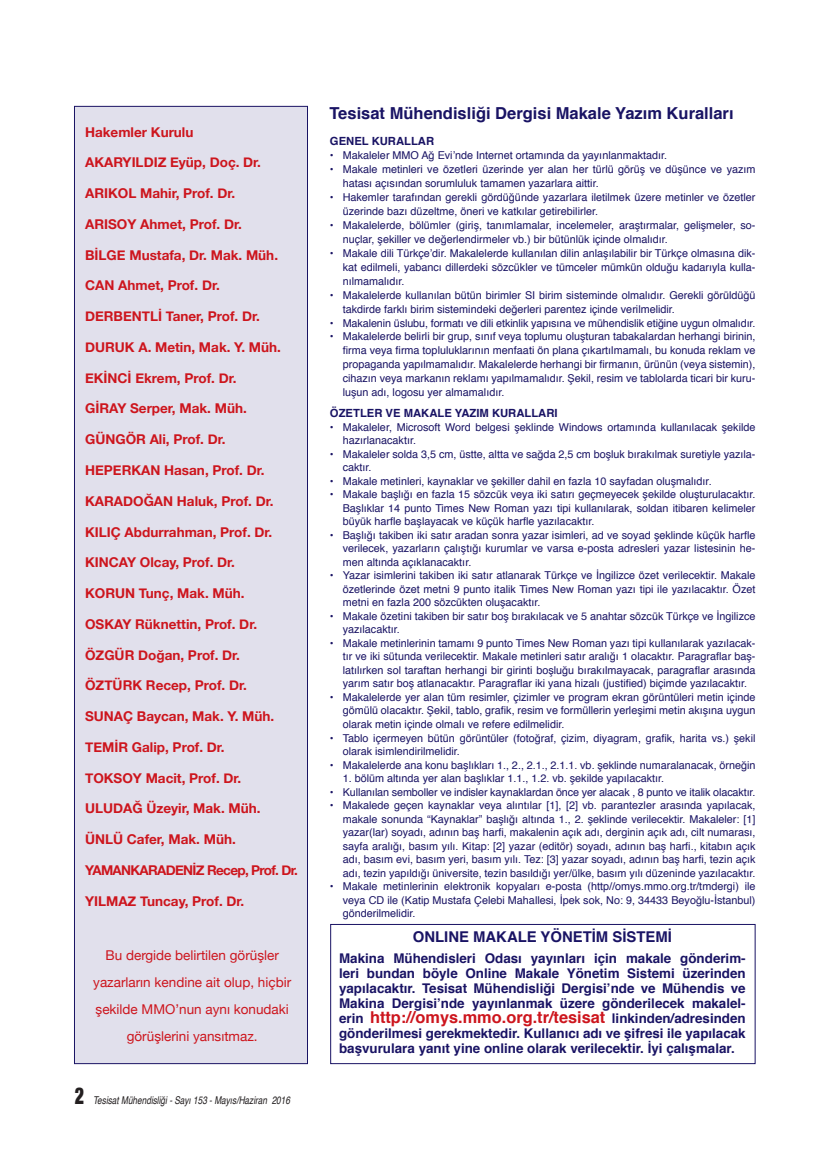
<style>
.page{position:relative;width:830px;height:1170px;background:#fff}
.page>*{position:absolute;margin:0;border:0;box-sizing:border-box;transform-origin:0 0}
.t1{font:700 16.5px "Helvetica";color:#191364}
.t2{font:700 16.35px "Helvetica";color:#cd151d}
.t3{font:700 14.85px "Helvetica";color:#191364}
.t4{font:700 13.5px "Helvetica Neue";color:#cd151d}
.t5{font:13.5px/27px "Helvetica Neue";color:#cd151d;text-align:center}
.t6{font:700 13.5px "Helvetica Neue";letter-spacing:-.05em;color:#cd151d}
.t7{font:700 13.35px/15px "Helvetica";color:#191364;text-align:justify}
.t8{font:700 11.25px "Helvetica";color:#191364}
.t9{font:10.8px/13.5px "Helvetica";color:#191364;text-align:justify}
.t10{font:italic 10.8px "Helvetica";color:#231f20;scale:.77 1}
.s1{font-family:"Helvetica Neue";font-weight:900;font-style:normal;font-stretch:condensed;font-size:23.4px}
.s2{font-size:13.35px;color:#191364}
</style>
<div class="page">
<div style="left:330px;top:924px;width:425px;height:139px;border:1px solid #191364"></div>
<div style="left:74px;top:106px;width:234px;height:957px;background:#e1e0ec;border:1px solid #191364"></div>
<p class="t4" style="left:85px;top:121px;width:110px">Hakemler Kurulu</p>
<p class="t4" style="left:85px;top:152px;width:177px">AKARYILDIZ Eyüp, Doç. Dr.</p>
<p class="t4" style="left:85px;top:183px;width:152px">ARIKOL Mahir, Prof. Dr.</p>
<p class="t4" style="left:85px;top:213px;width:158px">ARISOY Ahmet, Prof. Dr.</p>
<p class="t4" style="left:85px;top:244px;width:194px">BİLGE Mustafa, Dr. Mak. Müh.</p>
<p class="t4" style="left:85px;top:275px;width:136px">CAN Ahmet, Prof. Dr.</p>
<p class="t4" style="left:85px;top:306px;width:176px">DERBENTLİ Taner, Prof. Dr.</p>
<p class="t4" style="left:85px;top:336px;width:197px">DURUK A. Metin, Mak. Y. Müh.</p>
<p class="t4" style="left:85px;top:367px;width:153px">EKİNCİ Ekrem, Prof. Dr.</p>
<p class="t4" style="left:85px;top:398px;width:163px">GİRAY Serper, Mak. Müh.</p>
<p class="t4" style="left:85px;top:429px;width:142px">GÜNGÖR Ali, Prof. Dr.</p>
<p class="t4" style="left:85px;top:459px;width:181px">HEPERKAN Hasan, Prof. Dr.</p>
<p class="t4" style="left:85px;top:490px;width:190px">KARADOĞAN Haluk, Prof. Dr.</p>
<p class="t4" style="left:85px;top:521px;width:188px">KILIÇ Abdurrahman, Prof. Dr.</p>
<p class="t4" style="left:85px;top:552px;width:151px">KINCAY Olcay, Prof. Dr.</p>
<p class="t4" style="left:85px;top:582px;width:161px">KORUN Tunç, Mak. Müh.</p>
<p class="t4" style="left:85px;top:613px;width:173px">OSKAY Rüknettin, Prof. Dr.</p>
<p class="t4" style="left:85px;top:644px;width:156px">ÖZGÜR Doğan, Prof. Dr.</p>
<p class="t4" style="left:85px;top:675px;width:163px">ÖZTÜRK Recep, Prof. Dr.</p>
<p class="t4" style="left:85px;top:705px;width:190px">SUNAÇ Baycan, Mak. Y. Müh.</p>
<p class="t4" style="left:85px;top:736px;width:141px">TEMİR Galip, Prof. Dr.</p>
<p class="t4" style="left:85px;top:767px;width:158px">TOKSOY Macit, Prof. Dr.</p>
<p class="t4" style="left:85px;top:798px;width:177px">ULUDAĞ Üzeyir, Mak. Müh.</p>
<p class="t4" style="left:85px;top:828px;width:152px">ÜNLÜ Cafer, Mak. Müh.</p>
<p class="t6" style="left:85px;top:859px;width:214px">YAMANKARADENİZ Recep, Prof. Dr.</p>
<p class="t4" style="left:85px;top:890px;width:161px">YILMAZ Tuncay, Prof. Dr.</p>
<p class="t5" style="left:93px;top:942px;width:199px">Bu dergide belirtilen görüşler yazarların kendine ait olup, hiçbir şekilde MMO’nun aynı konudaki görüşlerini yansıtmaz.</p>
<p class="t10" style="left:75px;top:1092px;width:281px"><span class="s1">2</span> Tesisat Mühendisliği - Sayı 153 - Mayıs/Haziran 2016</p>
<p class="t1" style="left:329px;top:100px;width:405px">Tesisat Mühendisliği Dergisi Makale Yazım Kuralları</p>
<p class="t8" style="left:330px;top:132px;width:106px">GENEL KURALLAR</p>
<p class="t9" style="left:330px;top:149px;width:338px">• Makaleler MMO Ağ Evi’nde Internet ortamında da yayınlanmaktadır.</p>
<p class="t9" style="left:342px;top:162px;width:414px;line-height:14px;text-indent:-13px">• Makale metinleri ve özetleri üzerinde yer alan her türlü görüş ve düşünce ve yazım hatası açısından sorumluluk tamamen yazarlara aittir.</p>
<p class="t9" style="left:342px;top:190px;width:414px;line-height:14px;text-indent:-13px">• Hakemler tarafından gerekli gördüğünde yazarlara iletilmek üzere metinler ve özetler üzerinde bazı düzeltme, öneri ve katkılar getirebilirler.</p>
<p class="t9" style="left:342px;top:218px;width:414px;line-height:14px;text-indent:-13px">• Makalelerde, bölümler (giriş, tanımlamalar, incelemeler, araştırmalar, gelişmeler, so&shy;nuçlar, şekiller ve değerlendirmeler vb.) bir bütünlük içinde olmalıdır.</p>
<p class="t9" style="left:342px;top:246px;width:414px;line-height:14px;text-indent:-13px">• Makale dili Türkçe’dir. Makalelerde kullanılan dilin anlaşılabilir bir Türkçe olmasına dik&shy;kat edilmeli, yabancı dillerdeki sözcükler ve tümceler mümkün olduğu kadarıyla kulla&shy;nılmamalıdır.</p>
<p class="t9" style="left:342px;top:288px;width:414px;line-height:14px;text-indent:-13px">• Makalelerde kullanılan bütün birimler SI birim sisteminde olmalıdır. Gerekli görüldüğü takdirde farklı birim sistemindeki değerleri parentez içinde verilmelidir.</p>
<p class="t9" style="left:330px;top:316px;width:427px">• Makalenin üslubu, formatı ve dili etkinlik yapısına ve mühendislik etiğine uygun olmalıdır.</p>
<p class="t9" style="left:342px;top:330px;width:414px;line-height:14px;text-indent:-13px">• Makalelerde belirli bir grup, sınıf veya toplumu oluşturan tabakalardan herhangi birinin, firma veya firma topluluklarının menfaati ön plana çıkartılmamalı, bu konuda reklam ve propaganda yapılmamalıdır. Makalelerde herhangi bir firmanın, ürünün (veya sistemin), cihazın veya markanın reklamı yapılmamalıdır. Şekil, resim ve tablolarda ticari bir kuru&shy;luşun adı, logosu yer almamalıdır.</p>
<p class="t8" style="left:330px;top:404px;width:229px">ÖZETLER VE MAKALE YAZIM KURALLARI</p>
<p class="t9" style="left:342px;top:420px;width:414px;text-indent:-13px">• Makaleler, Microsoft Word belgesi şeklinde Windows ortamında kullanılacak şekilde hazırlanacaktır.</p>
<p class="t9" style="left:342px;top:447px;width:414px;text-indent:-13px">• Makaleler solda 3,5 cm, üstte, altta ve sağda 2,5 cm boşluk bırakılmak suretiyle yazıla&shy;caktır.</p>
<p class="t9" style="left:330px;top:474px;width:383px">• Makale metinleri, kaynaklar ve şekiller dahil en fazla 10 sayfadan oluşmalıdır.</p>
<p class="t9" style="left:342px;top:488px;width:414px;text-indent:-13px">• Makale başlığı en fazla 15 sözcük veya iki satırı geçmeyecek şekilde oluşturulacaktır.<br>Başlıklar 14 punto Times New Roman yazı tipi kullanılarak, soldan itibaren kelimeler büyük harfle başlayacak ve küçük harfle yazılacaktır.</p>
<p class="t9" style="left:342px;top:528px;width:414px;text-indent:-13px">• Başlığı takiben iki satır aradan sonra yazar isimleri, ad ve soyad şeklinde küçük harfle verilecek, yazarların çalıştığı kurumlar ve varsa e-posta adresleri yazar listesinin he&shy;men altında açıklanacaktır.</p>
<p class="t9" style="left:342px;top:569px;width:414px;text-indent:-13px">• Yazar isimlerini takiben iki satır atlanarak Türkçe ve İngilizce özet verilecektir. Makale özetlerinde özet metni 9 punto italik Times New Roman yazı tipi ile yazılacaktır. Özet metni en fazla 200 sözcükten oluşacaktır.</p>
<p class="t9" style="left:342px;top:609px;width:414px;text-indent:-13px">• Makale özetini takiben bir satır boş bırakılacak ve 5 anahtar sözcük Türkçe ve İngilizce yazılacaktır.</p>
<p class="t9" style="left:342px;top:636px;width:414px;text-indent:-13px">• Makale metinlerinin tamamı 9 punto Times New Roman yazı tipi kullanılarak yazılacak&shy;tır ve iki sütunda verilecektir. Makale metinleri satır aralığı 1 olacaktır. Paragraflar baş&shy;latılırken sol taraftan herhangi bir girinti boşluğu bırakılmayacak, paragraflar arasında yarım satır boş atlanacaktır. Paragraflar iki yana hizalı (justified) biçimde yazılacaktır.</p>
<p class="t9" style="left:342px;top:690px;width:414px;text-indent:-13px">• Makalelerde yer alan tüm resimler, çizimler ve program ekran görüntüleri metin içinde gömülü olacaktır. Şekil, tablo, grafik, resim ve formüllerin yerleşimi metin akışına uygun olarak metin içinde olmalı ve refere edilmelidir.</p>
<p class="t9" style="left:342px;top:731px;width:414px;text-indent:-13px">• Tablo içermeyen bütün görüntüler (fotoğraf, çizim, diyagram, grafik, harita vs.) şekil olarak isimlendirilmelidir.</p>
<p class="t9" style="left:330px;top:758px;width:427px">• Makalelerde ana konu başlıkları 1., 2., 2.1., 2.1.1. vb. şeklinde numaralanacak, örneğin</p>
<p class="t9" style="left:342px;top:771px;width:323px">1. bölüm altında yer alan başlıklar 1.1., 1.2. vb. şekilde yapılacaktır.</p>
<p class="t9" style="left:330px;top:785px;width:427px">• Kullanılan semboller ve indisler kaynaklardan önce yer alacak , 8 punto ve italik olacaktır.</p>
<p class="t9" style="left:342px;top:798px;width:414px;text-indent:-13px">• Makalede geçen kaynaklar veya alıntılar [1], [2] vb. parantezler arasında yapılacak, makale sonunda “Kaynaklar” başlığı altında 1., 2. şeklinde verilecektir. Makaleler: [1] yazar(lar) soyadı, adının baş harfi, makalenin açık adı, derginin açık adı, cilt numarası, sayfa aralığı, basım yılı. Kitap: [2] yazar (editör) soyadı, adının baş harfi., kitabın açık adı, basım evi, basım yeri, basım yılı. Tez: [3] yazar soyadı, adının baş harfi, tezin açık adı, tezin yapıldığı üniversite, tezin basıldığı yer/ülke, basım yılı düzeninde yazılacaktır.</p>
<p class="t9" style="left:342px;top:879px;width:414px;text-indent:-13px">• Makale metinlerinin elektronik kopyaları e-posta (http//omys.mmo.org.tr/tmdergi) ile veya CD ile (Katip Mustafa Çelebi Mahallesi, İpek sok, No: 9, 34433 Beyoğlu-İstanbul) gönderilmelidir.</p>
<p class="t3" style="left:412px;top:925px;width:260px">ONLINE MAKALE YÖNETİM SİSTEMİ</p>
<p class="t7" style="left:339px;top:951px;width:408px">Makina Mühendisleri Odası yayınları için makale gönderim&shy;leri bundan böyle Online Makale Yönetim Sistemi üzerinden yapılacaktır. Tesisat Mühendisliği Dergisi’nde ve Mühendis ve Makina Dergisi’nde yayınlanmak üzere gönderilecek makalel-</p>
<p class="t2" style="left:339px;top:1004px;width:408px"><span class="s2">erin</span> http://omys.mmo.org.tr/tesisat <span class="s2">linkinden/adresinden</span></p>
<p class="t7" style="left:339px;top:1026px;width:408px">gönderilmesi gerekmektedir. Kullanıcı adı ve şifresi ile yapılacak başvurulara yanıt yine online olarak verilecektir. İyi çalışmalar.</p>
</div>
